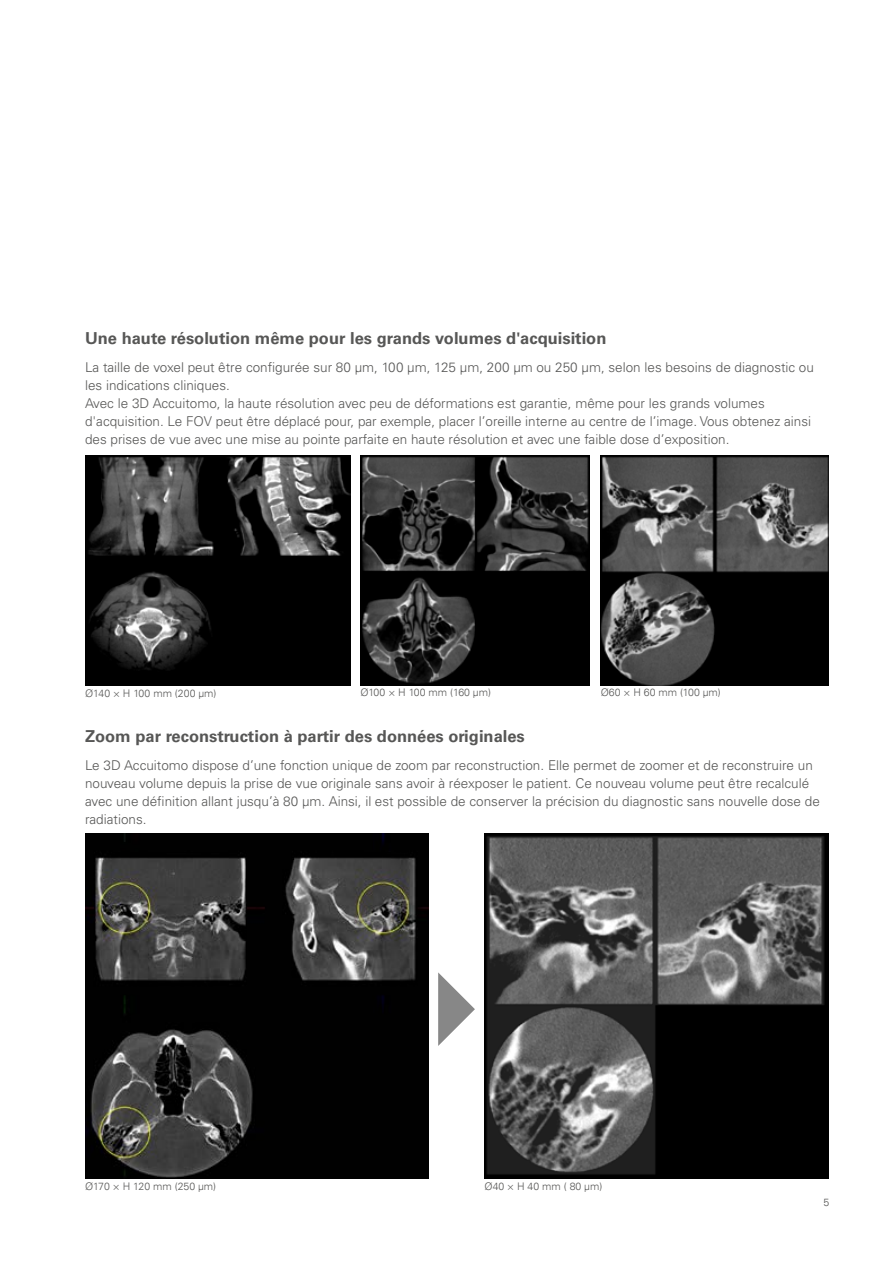
<style>
.page{position:relative;width:893px;height:1263px;background:#fff}
.page>*{position:absolute;margin:0;border:0;box-sizing:border-box;transform-origin:0 0}
.copy_-_9pt_-_english{font:700 16.5px "Univers LT Pro 65";color:#575756}
.copy_-_9pt_-_english-2{font:300 13.5px/18px "Univers LT Pro 45";color:#575756}
.copy_-_9pt_-_english-3{font:300 10.5px "Univers";color:#575756}
</style>
<div class="page">
<img style="left:85px;top:456px;width:265px;height:229px">
<img style="left:360px;top:456px;width:229px;height:229px">
<img style="left:601px;top:456px;width:228px;height:229px">
<img style="left:484px;top:834px;width:345px;height:344px">
<img style="left:85px;top:834px;width:343px;height:344px">
<svg style="left:438px;top:972px;width:37px;height:74px"></svg>
<p class="copy_-_9pt_-_english" style="left:85px;top:326px;width:523px">Une haute résolution même pour les grands volumes d'acquisition</p>
<p class="copy_-_9pt_-_english-2" style="left:85px;top:358px;width:730px">La taille de voxel peut être configurée sur 80 μm, 100 μm, 125 μm, 200 μm ou 250 μm, selon les besoins de diagnostic ou les indications cliniques.<br>Avec le 3D Accuitomo, la haute résolution avec peu de déformations est garantie, même pour les grands volumes d'acquisition. Le FOV peut être déplacé pour, par exemple, placer l’oreille interne au centre de l’image. Vous obtenez ainsi des prises de vue avec une mise au pointe parfaite en haute résolution et avec une faible dose d’exposition.</p>
<p class="copy_-_9pt_-_english-3" style="left:85px;top:686px;width:133px">Ø140 × H 100 mm (200 μm)</p>
<p class="copy_-_9pt_-_english-3" style="left:360px;top:686px;width:132px">Ø100 × H 100 mm (160 μm)</p>
<p class="copy_-_9pt_-_english-3" style="left:601px;top:686px;width:122px">Ø60 × H 60 mm (100 μm)</p>
<p class="copy_-_9pt_-_english" style="left:85px;top:725px;width:441px">Zoom par reconstruction à partir des données originales</p>
<p class="copy_-_9pt_-_english-2" style="left:85px;top:756px;width:736px">Le 3D Accuitomo dispose d’une fonction unique de zoom par reconstruction. Elle permet de zoomer et de reconstruire un nouveau volume depuis la prise de vue originale sans avoir à réexposer le patient. Ce nouveau volume peut être recalculé avec une définition allant jusqu’à 80 μm. Ainsi, il est possible de conserver la précision du diagnostic sans nouvelle dose de radiations.</p>
<p class="copy_-_9pt_-_english-3" style="left:85px;top:1180px;width:133px">Ø170 × H 120 mm (250 μm)</p>
<p class="copy_-_9pt_-_english-3" style="left:484px;top:1180px;width:119px">Ø40 × H 40 mm ( 80 μm)</p>
<p class="copy_-_9pt_-_english-3" style="left:823px;top:1195px;width:7px">5</p>
</div>
